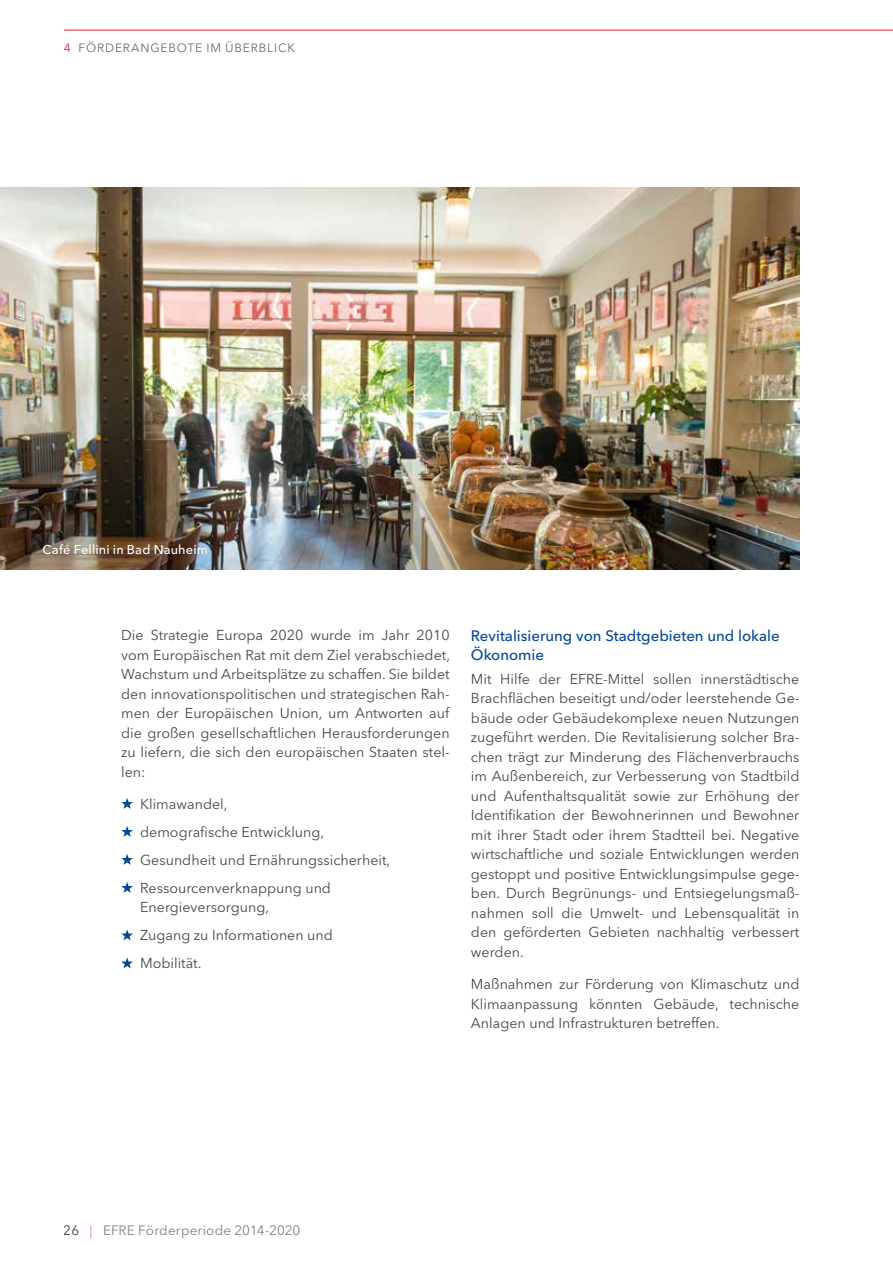
<style>
.page{position:relative;width:893px;height:1263px;background:#fff}
.page>*{position:absolute;margin:0;border:0;box-sizing:border-box;transform-origin:0 0}
.t1{font:500 15px/19.5px "Avenir Next LT Pro";color:#004896}
.t2{font:14.25px/19.5px "Avenir Next LT Pro";color:#484847;text-align:justify}
.t3{font:13.5px "Avenir Next LT Pro";letter-spacing:.005em;color:#565655}
.t4{font:500 12.75px "Avenir Next LT Pro";letter-spacing:.01em;color:#fff}
.t5{font:12px "Avenir Next LT Pro";letter-spacing:.07em;color:#75685c}
.s1{color:#dc2c32}
.s2{color:#000}
.s3{color:#e35f53}
</style>
<div class="page">
<img style="left:0;top:187px;width:799px;height:383px">
<svg style="left:121px;top:798px;width:12px;height:11px"></svg>
<svg style="left:121px;top:826px;width:12px;height:11px"></svg>
<svg style="left:121px;top:854px;width:12px;height:11px"></svg>
<svg style="left:121px;top:882px;width:12px;height:11px"></svg>
<svg style="left:121px;top:929px;width:12px;height:11px"></svg>
<svg style="left:121px;top:957px;width:12px;height:11px"></svg>
<hr style="left:64px;top:30px;width:829px;height:1px;background:#dc2c32">
<p class="t5" style="left:64px;top:40px;width:43px"><span class="s1">4</span> Fördera</p>
<p class="t5" style="left:140px;top:40px;width:20px">ngeb</p>
<p class="t5" style="left:177px;top:40px;width:67px">ote im Überblick</p>
<p class="t4" style="left:43px;top:542px;width:167px">Café Fellini in Bad Nauheim</p>
<p class="t2" style="left:121px;top:625px;width:330px">Die Strategie Europa 2020 wurde im Jahr 2010 vom Europäischen Rat mit dem Ziel verabschiedet, Wachstum und Arbeitsplätze zu schaffen. Sie bildet den innovationspolitischen und strategischen Rah&shy;men der Europäischen Union, um Antworten auf die großen gesellschaftlichen Herausforderungen zu liefern, die sich den europäischen Staaten stel&shy;len:</p>
<p class="t2" style="left:140px;top:790px;width:252px;line-height:28px;text-align:left">Klimawandel,<br>demografische Entwicklung,<br>Gesundheit und Ernährungssicherheit,<br>Ressourcenverknappung und</p>
<p class="t2" style="left:140px;top:893px;width:194px;line-height:28px;text-align:left">Energieversorgung,<br>Zugang zu Informationen und<br>Mobilität.</p>
<p class="t1" style="left:471px;top:626px;width:310px">Revitalisierung von Stadtgebieten und lokale<br>Ökonomie</p>
<p class="t2" style="left:471px;top:669px;width:330px">Mit Hilfe der EFRE-Mittel sollen innerstädtische Brachflächen beseitigt und/oder leerstehende Ge&shy;bäude oder Gebäudekomplexe neuen N utzungen zugeführt werden. Die Revitalisierung solcher Bra&shy;chen trägt zur Minderung des Flächenverbrauchs im Außenbereich, zur Verbesserung von Stadtbild und Aufenthaltsqualität sowie zur Erhöhung der Identifikation der Bewohnerinnen und Bewohner mit ihrer Stadt oder ihrem Stadtteil bei. N egative wirtschaftliche und soziale Entwicklungen werden gestoppt und positive Entwicklungsimpulse gege&shy;ben. Durch Begrünungs- und Entsiegelungsmaß&shy;nahmen soll die Umwelt- und Lebensqualität in den geförderten Gebieten nachhaltig verbessert werden.</p>
<p class="t2" style="left:471px;top:974px;width:330px">Maßnahmen zur Förderung von Klimaschutz und Klimaanpassung könnten Gebäude, technische Anlagen und Infrastrukturen betreffen.</p>
<p class="t3" style="left:64px;top:1222px;width:238px"><span class="s2">26</span> <span class="s3">|</span> EFRE Förderperiode 2014-2020</p>
</div>
